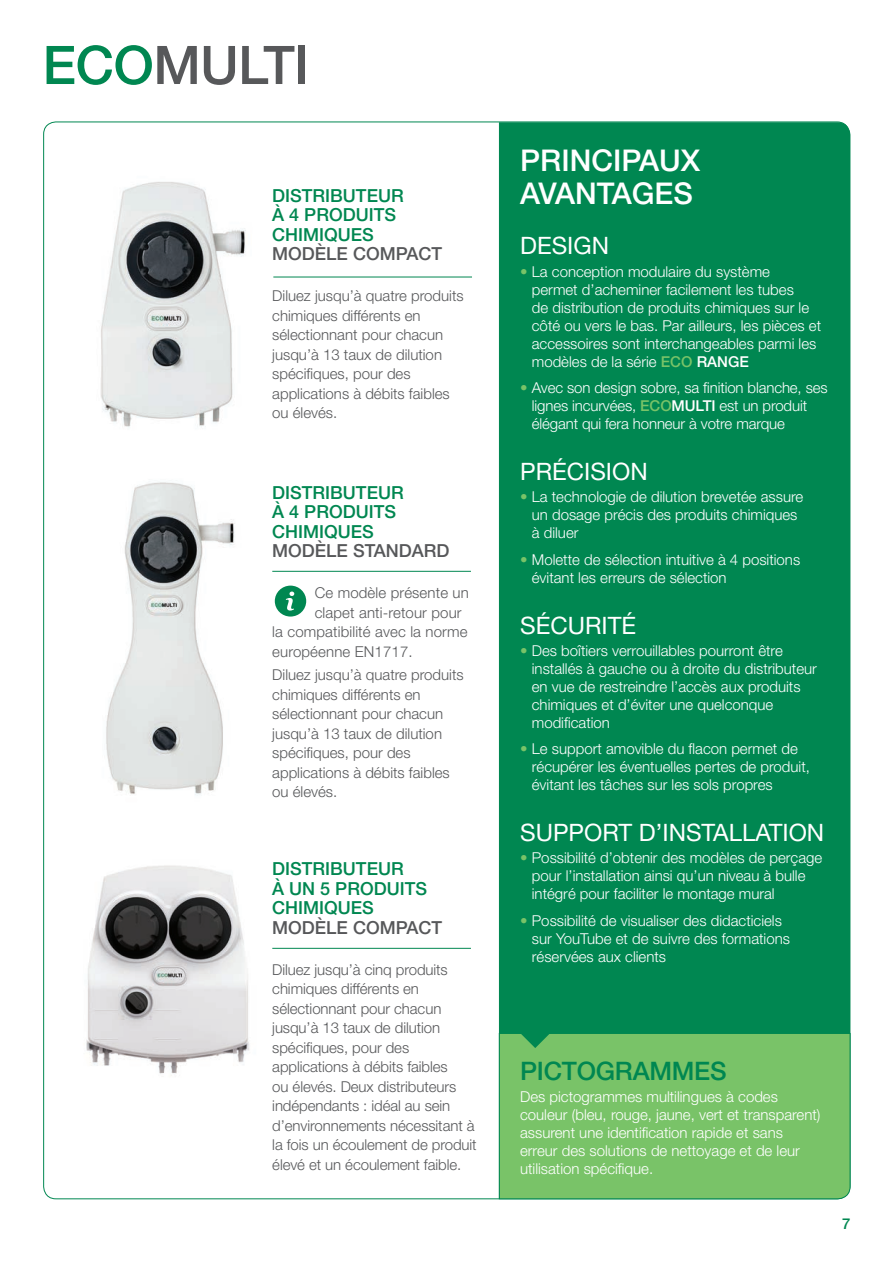
<style>
.page{position:relative;width:893px;height:1263px;background:#fff}
.page>*{position:absolute;margin:0;border:0;box-sizing:border-box;transform-origin:0 0}
.Stand_First{font:500 53.25px "Helvetica Neue";letter-spacing:-.01em;color:#57585a}
.Key_Features_Title{font:500 30px/33px "Helvetica Neue";color:#fff}
.t1{font:500 25.5px "Helvetica Neue";letter-spacing:-.01em;color:#008751}
.Key_Feature_Subhead{font:24px "Helvetica Neue";color:#fff}
.Product_Titles{font:500 18px/19.5px "Helvetica Neue";color:#008751}
.Key_Features_Bullets{font:300 15px/18px "Helvetica Neue";color:#fff}
.Body_Copy{font:300 15px/19.5px "Helvetica Neue";letter-spacing:-.005em;color:#57585a}
.Product_Titles-2{font:300 15px/19.5px "Helvetica Neue";color:#57585a}
.Stand_First-2{font:500 15px "Helvetica Neue";color:#008751}
.s1{color:#008751}
.s2{color:#57585a}
.s3{color:#79c368}
.s4{font-weight:500;color:#79c368}
.s5{font-weight:500}
</style>
<div class="page">
<div style="left:499px;top:122px;width:351px;height:911px;background:#008751"></div>
<div style="left:499px;top:1033px;width:352px;height:166px;background:#79c368"></div>
<svg style="left:520px;top:1018px;width:30px;height:30px"></svg>
<img style="left:86px;top:889px;width:164px;height:185px">
<img style="left:43px;top:132px;width:312px;height:469px">
<img style="left:81px;top:444px;width:187px;height:445px">
<hr style="left:273px;top:277px;width:199px;height:1px;background:#008751">
<hr style="left:272px;top:948px;width:199px;height:1px;background:#008751">
<hr style="left:272px;top:571px;width:199px;height:1px;background:#008751">
<svg style="left:275px;top:586px;width:31px;height:30px"></svg>
<p class="Stand_First" style="left:43px;top:33px;width:268px"><span class="s1">ECO</span>MULTI</p>
<p class="Product_Titles" style="left:272px;top:185px;width:171px">DISTRIBUTEUR<br>À 4 PRODUITS<br>CHIMIQUES<br><span class="s2">MODÈLE COMPACT</span></p>
<p class="Product_Titles-2" style="left:272px;top:286px;width:193px">Diluez jusqu’à quatre produits chimiques différents en sélectionnant pour chacun jusqu’à 13 taux de dilution spécifiques, pour des applications à débits faibles ou élevés.</p>
<p class="Product_Titles" style="left:272px;top:482px;width:179px">DISTRIBUTEUR<br>À 4 PRODUITS<br>CHIMIQUES<br><span class="s2">MODÈLE STANDARD</span></p>
<p class="Body_Copy" style="left:315px;top:583px;width:156px">Ce modèle présente un</p>
<p class="Body_Copy" style="left:315px;top:602px;width:148px">clapet anti-retour pour</p>
<p class="Body_Copy" style="left:272px;top:622px;width:197px">la compatibilité avec la norme</p>
<p class="Body_Copy" style="left:272px;top:641px;width:142px">européenne EN1717.</p>
<p class="Body_Copy" style="left:272px;top:665px;width:193px">Diluez jusqu’à quatre produits chimiques différents en sélectionnant pour chacun jusqu’à 13 taux de dilution spécifiques, pour des applications à débits faibles ou élevés.</p>
<p class="Product_Titles" style="left:272px;top:859px;width:171px">DISTRIBUTEUR<br>À UN 5 PRODUITS<br>CHIMIQUES<br><span class="s2">MODÈLE COMPACT</span></p>
<p class="Body_Copy" style="left:272px;top:959px;width:206px">Diluez jusqu’à cinq produits chimiques différents en sélectionnant pour chacun jusqu’à 13 taux de dilution spécifiques, pour des applications à débits faibles<br>ou élevés. Deux distributeurs indépendants : idéal au sein d’environnements nécessitant à la fois un écoulement de produit élevé et un écoulement faible.</p>
<p class="Key_Features_Title" style="left:520px;top:144px;width:182px">PRINCIPAUX<br>AVANTAGES</p>
<p class="Key_Feature_Subhead" style="left:520px;top:232px;width:90px">DESIGN</p>
<p class="Key_Features_Bullets" style="left:532px;top:262px;width:291px;text-indent:-12px"><span class="s3">•</span> La conception modulaire du système<br>permet d’acheminer facilement les tubes<br>de distribution de produits chimiques sur le côté ou vers le bas. Par ailleurs, les pièces et accessoires sont interchangeables parmi les modèles de la série <span class="s4">ECO</span> <span class="s5">RANGE</span></p>
<p class="Key_Features_Bullets" style="left:532px;top:378px;width:297px;text-indent:-12px"><span class="s3">•</span> Avec son design sobre, sa finition blanche, ses lignes incurvées, <span class="s4">ECO</span><span class="s5">MULTI</span> est un produit élégant qui fera honneur à votre marque</p>
<p class="Key_Feature_Subhead" style="left:520px;top:457px;width:129px">PRÉCISION</p>
<p class="Key_Features_Bullets" style="left:532px;top:487px;width:273px;text-indent:-12px"><span class="s3">•</span> La technologie de dilution brevetée assure un dosage précis des produits chimiques à diluer</p>
<p class="Key_Features_Bullets" style="left:532px;top:550px;width:270px;text-indent:-12px"><span class="s3">•</span> Molette de sélection intuitive à 4 positions évitant les erreurs de sélection</p>
<p class="Key_Feature_Subhead" style="left:520px;top:611px;width:117px">SÉCURITÉ</p>
<p class="Key_Features_Bullets" style="left:532px;top:641px;width:287px;text-indent:-12px"><span class="s3">•</span> Des boîtiers verrouillables pourront être installés à gauche ou à droite du distributeur en vue de restreindre l’accès aux produits chimiques et d’éviter une quelconque modification</p>
<p class="Key_Features_Bullets" style="left:532px;top:740px;width:280px;text-indent:-12px"><span class="s3">•</span> Le support amovible du flacon permet de récupérer les éventuelles pertes de produit, évitant les tâches sur les sols propres</p>
<p class="Key_Feature_Subhead" style="left:520px;top:818px;width:306px">SUPPORT D’INSTALLATION</p>
<p class="Key_Features_Bullets" style="left:532px;top:849px;width:292px;text-indent:-12px"><span class="s3">•</span> Possibilité d’obtenir des modèles de perçage pour l’installation ainsi qu’un niveau à bulle intégré pour faciliter le montage mural</p>
<p class="Key_Features_Bullets" style="left:532px;top:911px;width:260px;text-indent:-12px"><span class="s3">•</span> Possibilité de visualiser des didacticiels sur YouTube et de suivre des formations réservées aux clients</p>
<p class="t1" style="left:520px;top:1056px;width:208px">PICTOGRAMMES</p>
<p class="Key_Features_Bullets" style="left:520px;top:1088px;width:302px">Des pictogrammes multilingues à codes couleur (bleu, rouge, jaune, vert et transparent) assurent une identification rapide et sans erreur des solutions de nettoyage et de leur utilisation spécifique.</p>
<p class="Stand_First-2" style="left:842px;top:1215px;width:10px">7</p>
</div>
